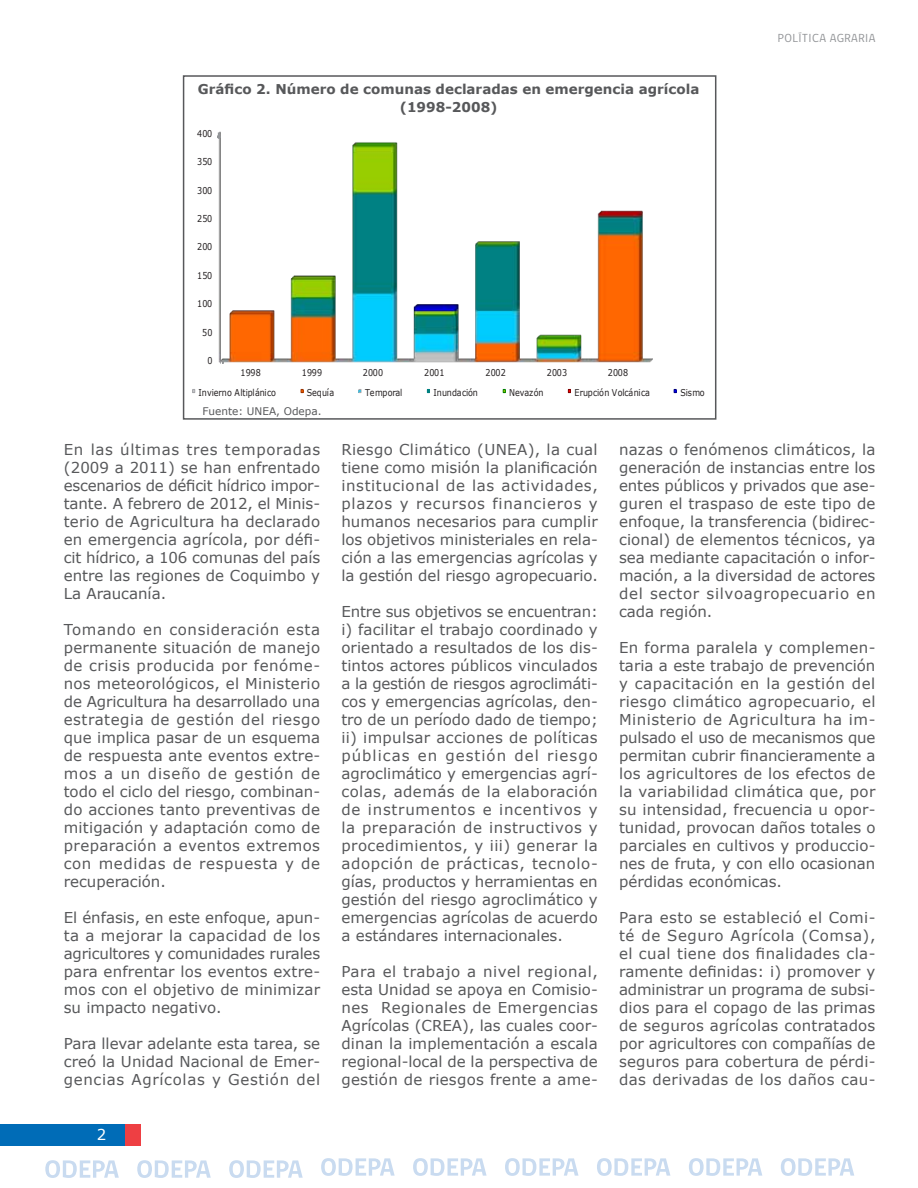
<style>
.page{position:relative;width:918px;height:1188px;background:#fff}
.page>*{position:absolute;margin:0;border:0;box-sizing:border-box;transform-origin:0 0}
.t1{font:15px/18px "Verdana";color:#57585a;text-align:justify}
.t2{font:15px "Verdana";color:#fff}
.t3{font:700 13.5px "Verdana";color:#57585a}
.t4{font:12px "gob CL";letter-spacing:.04em;color:#939598}
.t5{font:10.5px "Verdana";color:#57585a}
.t6{font:9.45px "Verdana";letter-spacing:-.01em;color:#231f20;scale:.85 1}
</style>
<div class="page">
<div style="left:0;top:1125px;width:125px;height:21px;background:#006cb7"></div>
<div style="left:125px;top:1125px;width:16px;height:21px;background:#ee3f43"></div>
<svg style="left:781px;top:1158px;width:73px;height:18px"></svg>
<svg style="left:413px;top:1158px;width:74px;height:18px"></svg>
<svg style="left:689px;top:1158px;width:73px;height:18px"></svg>
<svg style="left:321px;top:1158px;width:74px;height:18px"></svg>
<svg style="left:597px;top:1158px;width:73px;height:18px"></svg>
<svg style="left:229px;top:1160px;width:74px;height:18px"></svg>
<svg style="left:505px;top:1158px;width:74px;height:18px"></svg>
<svg style="left:137px;top:1160px;width:74px;height:18px"></svg>
<svg style="left:45px;top:1160px;width:74px;height:18px"></svg>
<img style="left:219px;top:131px;width:434px;height:231px">
<svg style="left:192px;top:389px;width:3px;height:4px"></svg>
<svg style="left:301px;top:389px;width:3px;height:4px"></svg>
<svg style="left:358px;top:389px;width:3px;height:4px"></svg>
<svg style="left:427px;top:389px;width:3px;height:4px"></svg>
<svg style="left:503px;top:389px;width:3px;height:4px"></svg>
<svg style="left:568px;top:389px;width:3px;height:4px"></svg>
<svg style="left:674px;top:389px;width:3px;height:4px"></svg>
<div style="left:183px;top:75px;width:533px;height:345px;border:2px solid #57585a"></div>
<p class="t3" style="left:198px;top:80px;width:503px">Gráfico 2. Número de comunas declaradas en emergencia agrícola</p>
<p class="t3" style="left:400px;top:97px;width:99px">(1998-2008)</p>
<p class="t6" style="left:197px;top:127px;width:19px">400</p>
<p class="t6" style="left:197px;top:155px;width:19px">350</p>
<p class="t6" style="left:197px;top:184px;width:19px">300</p>
<p class="t6" style="left:197px;top:212px;width:19px">250</p>
<p class="t6" style="left:197px;top:241px;width:19px">200</p>
<p class="t6" style="left:197px;top:269px;width:19px">150</p>
<p class="t6" style="left:197px;top:297px;width:19px">100</p>
<p class="t6" style="left:202px;top:326px;width:14px">50</p>
<p class="t6" style="left:207px;top:354px;width:7px">0</p>
<p class="t6" style="left:240px;top:366px;width:25px">1998</p>
<p class="t6" style="left:302px;top:366px;width:25px">1999</p>
<p class="t6" style="left:363px;top:366px;width:25px">2000</p>
<p class="t6" style="left:424px;top:366px;width:25px">2001</p>
<p class="t6" style="left:485px;top:366px;width:25px">2002</p>
<p class="t6" style="left:547px;top:366px;width:25px">2003</p>
<p class="t6" style="left:608px;top:366px;width:25px">2008</p>
<p class="t6" style="left:198px;top:386px;width:93px">Invierno Altiplánico</p>
<p class="t6" style="left:307px;top:386px;width:34px">Sequía</p>
<p class="t6" style="left:365px;top:386px;width:46px">Temporal</p>
<p class="t6" style="left:434px;top:386px;width:54px">Inundación</p>
<p class="t6" style="left:509px;top:386px;width:42px">Nevazón</p>
<p class="t6" style="left:574px;top:386px;width:90px">Erupción Volcánica</p>
<p class="t6" style="left:681px;top:386px;width:30px">Sismo</p>
<p class="t5" style="left:202px;top:404px;width:121px">Fuente: UNEA, Odepa.</p>
<p class="t4" style="left:778px;top:30px;width:99px">POLÍTICA AGRARIA</p>
<p class="t1" style="left:64px;top:440px;width:258px">En las últimas tres temporadas (2009 a 2011) se han enfrentado escenarios de déficit hídrico impor&shy;tante. A febrero de 2012, el Minis&shy;terio de Agricultura ha declarado en emergencia agrícola, por défi&shy;cit hídrico, a 106 comunas del país entre las regiones de Coquimbo y La Araucanía.</p>
<p class="t1" style="left:64px;top:620px;width:258px">Tomando en consideración esta permanente situación de manejo de crisis producida por fenóme&shy;nos meteorológicos, el Ministerio de Agricultura ha desarrollado una estrategia de gestión del riesgo que implica pasar de un esquema de respuesta ante eventos extre&shy;mos a un diseño de gestión de todo el ciclo del riesgo, combinan&shy;do acciones tanto preventivas de mitigación y adaptación como de preparación a eventos extremos con medidas de respuesta y de recuperación.</p>
<p class="t1" style="left:64px;top:908px;width:258px">El énfasis, en este enfoque, apun&shy;ta a mejorar la capacidad de los agricultores y comunidades rurales para enfrentar los eventos extre&shy;mos con el objetivo de minimizar su impacto negativo.</p>
<p class="t1" style="left:64px;top:1034px;width:258px">Para llevar adelante esta tarea, se creó la Unidad Nacional de Emer&shy;gencias Agrícolas y Gestión del</p>
<p class="t2" style="left:97px;top:1125px;width:11px">2</p>
<p class="t1" style="left:341px;top:440px;width:258px">Riesgo Climático (UNEA), la cual tiene como misión la planificación institucional de las actividades, plazos y recursos financieros y humanos necesarios para cumplir los objetivos ministeriales en rela&shy;ción a las emergencias agrícolas y la gestión del riesgo agropecuario.</p>
<p class="t1" style="left:341px;top:602px;width:258px">Entre sus objetivos se encuentran: i) facilitar el trabajo coordinado y orientado a resultados de los dis&shy;tintos actores públicos vinculados a la gestión de riesgos agroclimáti&shy;cos y emergencias agrícolas, den&shy;tro de un período dado de tiempo; ii) impulsar acciones de políticas públicas en gestión del riesgo agroclimático y emergencias agrí&shy;colas, además de la elaboración de instrumentos e incentivos y la preparación de instructivos y procedimientos, y iii) generar la adopción de prácticas, tecnolo&shy;gías, productos y herramientas en gestión del riesgo agroclimático y emergencias agrícolas de acuerdo a estándares internacionales.</p>
<p class="t1" style="left:341px;top:962px;width:258px">Para el trabajo a nivel regional, esta Unidad se apoya en Comisio&shy;nes Regionales de Emergencias Agrícolas (CREA), las cuales coor&shy;dinan la implementación a escala regional-local de la perspectiva de gestión de riesgos frente a ame-</p>
<p class="t1" style="left:619px;top:440px;width:258px">nazas o fenómenos climáticos, la generación de instancias entre los entes públicos y privados que ase&shy;guren el traspaso de este tipo de enfoque, la transferencia (bidirec&shy;cional) de elementos técnicos, ya sea mediante capacitación o infor&shy;mación, a la diversidad de actores del sector silvoagropecuario en cada región.</p>
<p class="t1" style="left:619px;top:638px;width:258px">En forma paralela y complemen&shy;taria a este trabajo de prevención y capacitación en la gestión del riesgo climático agropecuario, el Ministerio de Agricultura ha im&shy;pulsado el uso de mecanismos que permitan cubrir financieramente a los agricultores de los efectos de la variabilidad climática que, por su intensidad, frecuencia u opor&shy;tunidad, provocan daños totales o parciales en cultivos y produccio&shy;nes de fruta, y con ello ocasionan pérdidas económicas.</p>
<p class="t1" style="left:619px;top:908px;width:258px">Para esto se estableció el Comi&shy;té de Seguro Agrícola (Comsa), el cual tiene dos finalidades cla&shy;ramente definidas: i) promover y administrar un programa de subsi&shy;dios para el copago de las primas de seguros agrícolas contratados por agricultores con compañías de seguros para cobertura de pérdi&shy;das derivadas de los daños cau-</p>
</div>
